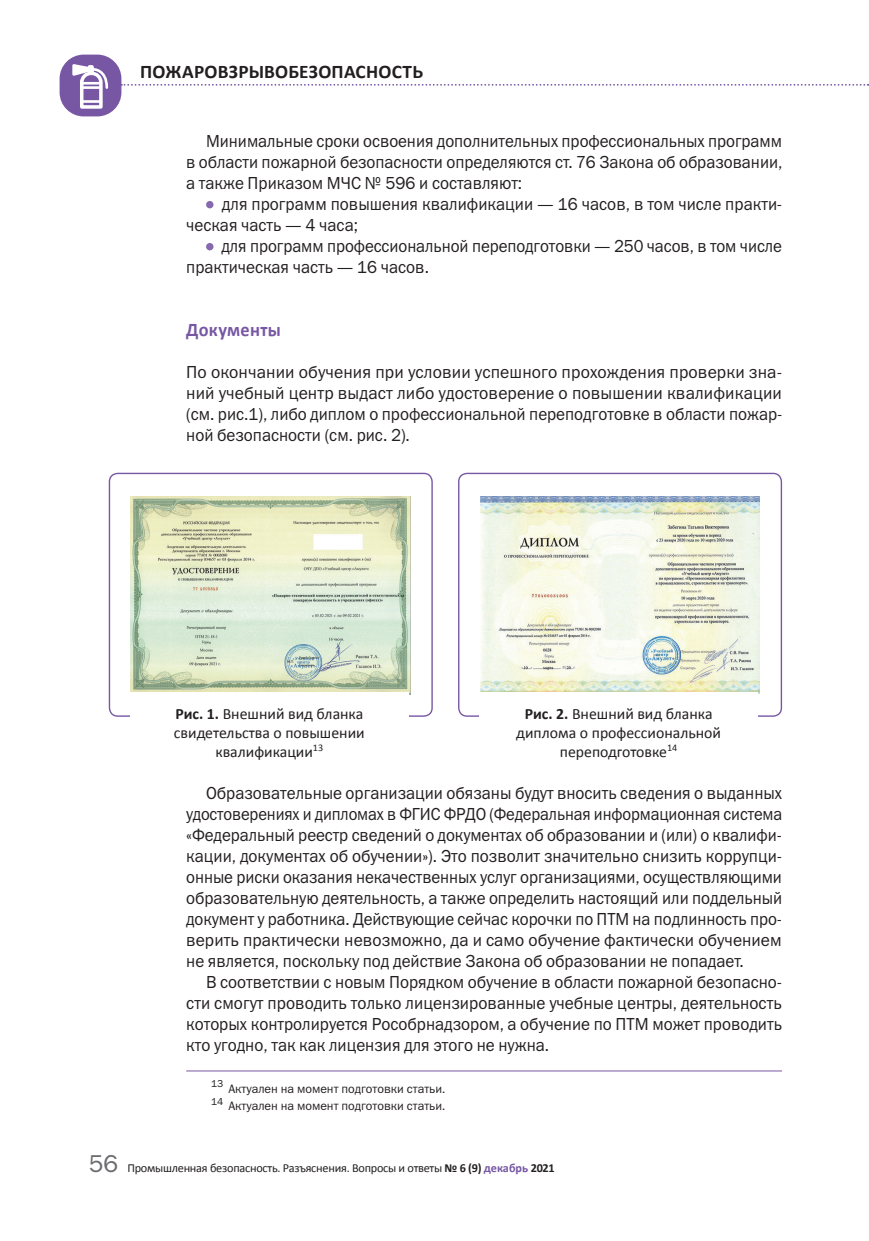
<style>
.page{position:relative;width:869px;height:1241px;background:#fff}
.page>*{position:absolute;margin:0;border:0;box-sizing:border-box;transform-origin:0 0}
.t1{font:700 19.25px "Calibri";letter-spacing:.01em;color:#231f20}
.t2{font:700 19.25px "Calibri";letter-spacing:.015em;color:#7757a4;scale:.95 1}
.t3{font:17.5px/21px "Franklin Gothic Book C";color:#231f20;text-align:justify;scale:.95 1}
.t4{font:17.5px/21px "Franklin Gothic Book C";color:#231f20;text-align:justify;scale:.94 1}
.t5{font:17.5px/21px "Franklin Gothic Book C";color:#231f20;text-align:justify}
.t6{font:15.75px/18.9px "Calibri";color:#231f20;text-align:center}
.t7{font:12.25px "Calibri";letter-spacing:-.02em;color:#231f20}
.t8{font:12.25px "Franklin Gothic Book C";color:#231f20}
.t9{font:10.15px "Franklin Gothic Book C";color:#231f20}
.s1{font-weight:700}
.s2{font-family:"Franklin Gothic Book C";font-size:24.5px;color:#6c6d70}
.s3{font-weight:700;color:#7757a4}
</style>
<div class="page">
<svg style="left:121px;top:84px;width:747px;height:2px"></svg>
<div style="left:60px;top:55px;width:61px;height:61px;background:#7757a4;border-radius:24px"></div>
<svg style="left:72px;top:64px;width:37px;height:45px"></svg>
<div style="left:88px;top:65px;width:6px;height:8px;background:#fff;border-radius:2px"></div>
<div style="left:206px;top:201px;width:7px;height:7px;background:#856aaf;border-radius:50%"></div>
<div style="left:206px;top:243px;width:7px;height:7px;background:#856aaf;border-radius:50%"></div>
<hr style="left:186px;top:1070px;width:595px;height:1px;background:#7757a4">
<img style="left:131px;top:496px;width:279px;height:198px">
<div style="left:109px;top:472px;width:323px;height:244px;border:1px solid #7757a4;border-radius:8px"></div>
<div style="left:130px;top:692px;width:278px;height:64px;background:#fff"></div>
<img style="left:480px;top:496px;width:279px;height:197px">
<div style="left:458px;top:472px;width:323px;height:244px;border:1px solid #7757a4;border-radius:8px"></div>
<div style="left:479px;top:692px;width:278px;height:64px;background:#fff"></div>
<p class="t1" style="left:140px;top:59px;width:284px">ПОЖАРОВЗРЫВОБЕЗОПАСНОСТЬ</p>
<p class="t4" style="left:186px;top:130px;width:635px;text-indent:20px">Минимальные сроки освоения дополнительных профессиональных программ в области пожарной безопасности определяются ст. 76 Закона об образовании, а также Приказом МЧС № 596 и составляют:</p>
<p class="t3" style="left:186px;top:193px;width:628px;text-indent:36px">для программ повышения квалификации — 16 часов, в том числе практи&shy;ческая часть — 4 часа;</p>
<p class="t4" style="left:186px;top:235px;width:635px;text-indent:35px">для программ профессиональной переподготовки — 250 часов, в том числе практическая часть — 16 часов.</p>
<p class="t2" style="left:186px;top:318px;width:101px">Документы</p>
<p class="t5" style="left:186px;top:361px;width:597px">По окончании обучения при условии успешного прохождения проверки зна&shy;ний учебный центр выдаст либо удостоверение о повышении квалификации (см. рис.1), либо диплом о профессиональной переподготовке в области пожар&shy;ной безопасности (см. рис. 2).</p>
<p class="t6" style="left:174px;top:703px;width:192px"><span class="s1">Рис. 1.</span> Внешний вид бланка свидетельства о повышении квалификации<sup>13</sup></p>
<p class="t6" style="left:516px;top:703px;width:206px"><span class="s1">Рис. 2.</span> Внешний вид бланка диплома о профессиональной переподготовке<sup>14</sup></p>
<p class="t3" style="left:186px;top:781px;width:628px;text-indent:20px">Образовательные организации обязаны будут вносить сведения о выданных удостоверениях и дипломах в ФГИС ФРДО (Федеральная информационная система «Федеральный реестр сведений о документах об образовании и (или) о квалифи&shy;кации, документах об обучении»). Это позволит значительно снизить коррупци&shy;онные риски оказания некачественных услуг организациями, осуществляющими образовательную деятельность, а также определить настоящий или поддельный документ у работника. Действующие сейчас корочки по ПТМ на подлинность про&shy;верить практически невозможно, да и само обучение фактически обучением не является, поскольку под действие Закона об образовании не попадает.</p>
<p class="t3" style="left:186px;top:970px;width:628px;text-indent:20px">В соответствии с новым Порядком обучение в области пожарной безопасно&shy;сти смогут проводить только лицензированные учебные центры, деятельность которых контролируется Рособрнадзором, а обучение по ПТМ может проводить кто угодно, так как лицензия для этого не нужна.</p>
<p class="t9" style="left:211px;top:1078px;width:14px">13</p>
<p class="t8" style="left:228px;top:1081px;width:218px">Актуален на момент подготовки статьи.</p>
<p class="t9" style="left:211px;top:1095px;width:14px">14</p>
<p class="t8" style="left:228px;top:1099px;width:218px">Актуален на момент подготовки статьи.</p>
<p class="t7" style="left:89px;top:1160px;width:467px"><span class="s2">56</span> Промышленная безопасность. Разъяснения. Вопросы и ответы <span class="s1">№ 6 (9)</span> <span class="s3">декабрь</span> <span class="s1">2021</span></p>
</div>
